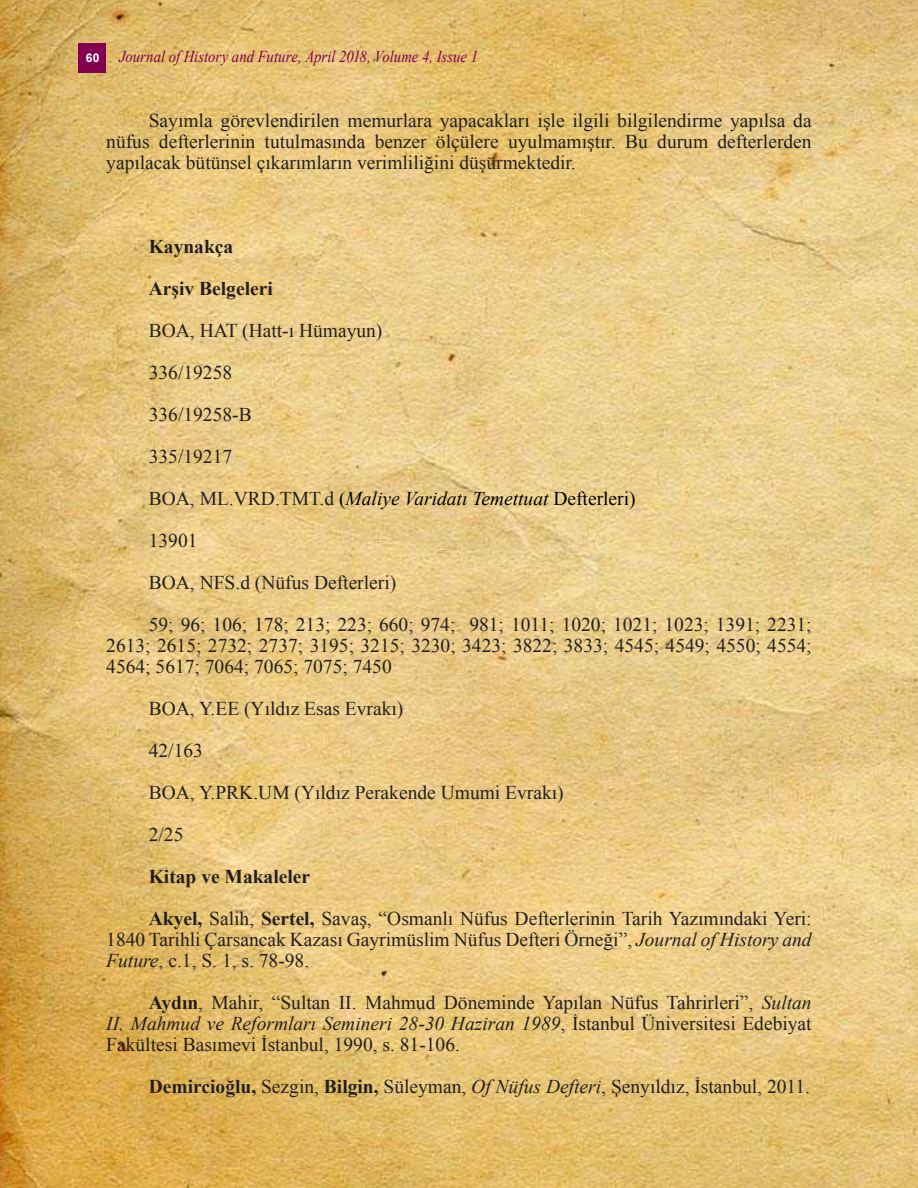
<style>
.page{position:relative;width:918px;height:1188px;background:#fff}
.page>*{position:absolute;margin:0;border:0;box-sizing:border-box;transform-origin:0 0}
.ANA_METİN_STİLİ_TEK{font:19.5px/21px "Times New Roman";color:#231f20;text-align:justify}
.ANA_METİN_STİLİ_TEK-2{font:italic 19.5px "Times New Roman";color:#000}
.ANA_METİN_STİLİ_TEK-3{font:700 19.5px "Times New Roman";color:#231f20}
.t1{font:italic 16.5px "Times New Roman";color:#830051;scale:.89 1}
.s1{font-family:"Arial";font-weight:700;font-style:normal;font-size:12px;color:#fff}
.s2{font-style:normal;color:#231f20}
.s3{font-style:normal}
.s4{font-weight:700}
.s5{font-style:italic}
</style>
<div class="page">
<img style="left:0;top:0;width:918px;height:1188px">
<div style="left:78px;top:43px;width:28px;height:29px;background:#830051"></div>
<p class="t1" style="left:86px;top:46px;width:442px"><span class="s1">60</span> Journal of History and Future, April 2018, Volume 4, Issue 1</p>
<p class="ANA_METİN_STİLİ_TEK" style="left:106px;top:110px;width:707px;text-indent:43px">Sayımla görevlendirilen memurlara yapacakları işle ilgili bilgilendirme yapılsa da nüfus defterlerinin tutulmasında benzer ölçülere uyulmamıştır. Bu durum defterlerden yapılacak bütünsel çıkarımların verimliliğini düşürmektedir.</p>
<p class="ANA_METİN_STİLİ_TEK-3" style="left:149px;top:233px;width:86px">Kaynakça</p>
<p class="ANA_METİN_STİLİ_TEK-3" style="left:149px;top:275px;width:126px">Arşiv Belgeleri</p>
<p class="ANA_METİN_STİLİ_TEK" style="left:149px;top:320px;width:235px">BOA, HAT (Hatt-ı Hümayun)</p>
<p class="ANA_METİN_STİLİ_TEK" style="left:149px;top:362px;width:85px">336/19258</p>
<p class="ANA_METİN_STİLİ_TEK" style="left:149px;top:404px;width:104px">336/19258-B</p>
<p class="ANA_METİN_STİLİ_TEK" style="left:149px;top:446px;width:85px">335/19217</p>
<p class="ANA_METİN_STİLİ_TEK-2" style="left:149px;top:485px;width:488px"><span class="s2">BOA, ML.VRD.TMT.d</span> <span class="s3">(</span>Maliye Varidatı Temettuat <span class="s3">Defterleri)</span></p>
<p class="ANA_METİN_STİLİ_TEK" style="left:149px;top:530px;width:50px">13901</p>
<p class="ANA_METİN_STİLİ_TEK" style="left:149px;top:572px;width:249px">BOA, NFS.d (Nüfus Defterleri)</p>
<p class="ANA_METİN_STİLİ_TEK" style="left:106px;top:614px;width:707px;text-indent:43px">59; 96; 106; 178; 213; 223; 660; 974; 981; 1011; 1020; 1021; 1023; 1391; 2231; 2613; 2615; 2732; 2737; 3195; 3215; 3230; 3423; 3822; 3833; 4545; 4549; 4550; 4554; 4564; 5617; 7064; 7065; 7075; 7450</p>
<p class="ANA_METİN_STİLİ_TEK" style="left:149px;top:698px;width:256px">BOA, Y.EE (Yıldız Esas Evrakı)</p>
<p class="ANA_METİN_STİLİ_TEK" style="left:149px;top:740px;width:56px">42/163</p>
<p class="ANA_METİN_STİLİ_TEK" style="left:149px;top:782px;width:416px">BOA, Y.PRK.UM (Yıldız Perakende Umumi Evrakı)</p>
<p class="ANA_METİN_STİLİ_TEK" style="left:149px;top:824px;width:36px">2/25</p>
<p class="ANA_METİN_STİLİ_TEK-3" style="left:149px;top:863px;width:163px">Kitap ve Makaleler</p>
<p class="ANA_METİN_STİLİ_TEK" style="left:106px;top:908px;width:707px;text-indent:43px"><span class="s4">Akyel,</span> Salih, <span class="s4">Sertel,</span> Savaş, “Osmanlı Nüfus Defterlerinin Tarih Yazımındaki Yeri:<br>1840 Tarihli Çarsancak Kazası Gayrimüslim Nüfus Defteri Örneği”, <span class="s5">Journal of History and Future</span>, c.1, S. 1, s. 78-98.</p>
<p class="ANA_METİN_STİLİ_TEK" style="left:106px;top:992px;width:707px;text-indent:43px"><span class="s4">Aydın</span>, Mahir, “Sultan II. Mahmud Döneminde Yapılan Nüfus Tahrirleri”, <span class="s5">Sultan II. Mahmud ve Reformları Semineri 28-30 Haziran 1989</span>, İstanbul Üniversitesi Edebiyat Fakültesi Basımevi İstanbul, 1990, s. 81-106.</p>
<p class="ANA_METİN_STİLİ_TEK" style="left:149px;top:1076px;width:663px"><span class="s4">Demircioğlu,</span> Sezgin, <span class="s4">Bilgin,</span> Süleyman, <span class="s5">Of Nüfus Defteri</span>, Şenyıldız, İstanbul, 2011.</p>
</div>
